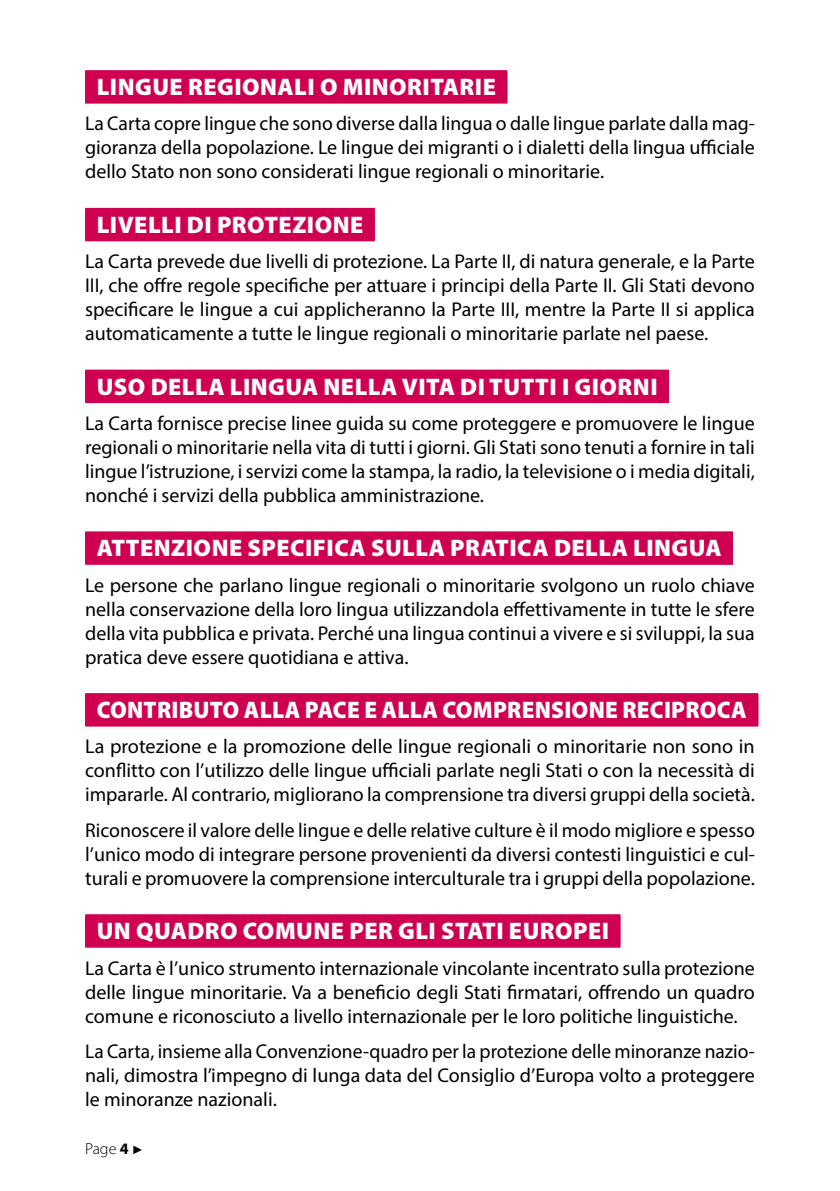
<style>
.page{position:relative;width:840px;height:1191px;background:#fff}
.page>*{position:absolute;margin:0;border:0;box-sizing:border-box;transform-origin:0 0}
.t1{font:900 24px "Myriad Pro";letter-spacing:.02em;color:#fff}
.t2{font:900 24px "Myriad Pro";letter-spacing:.02em;color:#fff;scale:.96 1}
.t3{font:20px/24px "Myriad Pro";color:#000;text-align:justify}
.t4{font:300 16px "Myriad Pro";color:#000}
.s1{font-weight:700}
.s2{font-family:"Arial";font-weight:400;font-size:12px}
</style>
<div class="page">
<div style="left:85px;top:72px;width:422px;height:32px;background:#cf0051"></div>
<div style="left:85px;top:70px;width:422px;height:32px;background:#cf0051"></div>
<div style="left:85px;top:209px;width:289px;height:32px;background:#cf0051"></div>
<div style="left:85px;top:208px;width:289px;height:32px;background:#cf0051"></div>
<div style="left:85px;top:371px;width:583px;height:32px;background:#cf0051"></div>
<div style="left:85px;top:369px;width:583px;height:32px;background:#cf0051"></div>
<div style="left:85px;top:533px;width:647px;height:32px;background:#cf0051"></div>
<div style="left:85px;top:531px;width:647px;height:32px;background:#cf0051"></div>
<div style="left:85px;top:694px;width:672px;height:32px;background:#cf0051"></div>
<div style="left:85px;top:693px;width:672px;height:32px;background:#cf0051"></div>
<div style="left:85px;top:915px;width:535px;height:32px;background:#cf0051"></div>
<div style="left:85px;top:914px;width:535px;height:32px;background:#cf0051"></div>
<p class="t1" style="left:97px;top:71px;width:400px">LINGUE REGIONALI O MINORITARIE</p>
<p class="t3" style="left:85px;top:111px;width:670px">La Carta copre lingue che sono diverse dalla lingua o dalle lingue parlate dalla mag&shy;gioranza della popolazione. Le lingue dei migranti o i dialetti della lingua ufficiale dello Stato non sono considerati lingue regionali o minoritarie.</p>
<p class="t1" style="left:97px;top:209px;width:268px">LIVELLI DI PROTEZIONE</p>
<p class="t3" style="left:85px;top:249px;width:671px">La Carta prevede due livelli di protezione. La Parte II, di natura generale, e la Parte III, che offre regole specifiche per attuare i principi della Parte II. Gli Stati devono specificare le lingue a cui applicheranno la Parte III, mentre la Parte II si applica automaticamente a tutte le lingue regionali o minoritarie parlate nel paese.</p>
<p class="t1" style="left:97px;top:370px;width:562px">USO DELLA LINGUA NELLA VITA DI TUTTI I GIORNI</p>
<p class="t3" style="left:85px;top:411px;width:671px">La Carta fornisce precise linee guida su come proteggere e promuovere le lingue regionali o minoritarie nella vita di tutti i giorni. Gli Stati sono tenuti a fornire in tali lingue l’istruzione, i servizi come la stampa, la radio, la televisione o i media digitali, nonché i servizi della pubblica amministrazione.</p>
<p class="t1" style="left:97px;top:532px;width:626px">ATTENZIONE SPECIFICA SULLA PRATICA DELLA LINGUA</p>
<p class="t3" style="left:85px;top:572px;width:670px">Le persone che parlano lingue regionali o minoritarie svolgono un ruolo chiave nella conservazione della loro lingua utilizzandola effettivamente in tutte le sfere della vita pubblica e privata. Perché una lingua continui a vivere e si sviluppi, la sua pratica deve essere quotidiana e attiva.</p>
<p class="t2" style="left:97px;top:694px;width:678px">CONTRIBUTO ALLA PACE E ALLA COMPRENSIONE RECIPROCA</p>
<p class="t3" style="left:85px;top:734px;width:670px">La protezione e la promozione delle lingue regionali o minoritarie non sono in conflitto con l’utilizzo delle lingue ufficiali parlate negli Stati o con la necessità di impararle. Al contrario, migliorano la comprensione tra diversi gruppi della società.</p>
<p class="t3" style="left:85px;top:817px;width:671px">Riconoscere il valore delle lingue e delle relative culture è il modo migliore e spesso l’unico modo di integrare persone provenienti da diversi contesti linguistici e cul&shy;turali e promuovere la comprensione interculturale tra i gruppi della popolazione.</p>
<p class="t1" style="left:97px;top:915px;width:513px">UN QUADRO COMUNE PER GLI STATI EUROPEI</p>
<p class="t3" style="left:85px;top:955px;width:671px">La Carta è l’unico strumento internazionale vincolante incentrato sulla protezione delle lingue minoritarie. Va a beneficio degli Stati firmatari, offrendo un quadro comune e riconosciuto a livello internazionale per le loro politiche linguistiche.</p>
<p class="t3" style="left:85px;top:1038px;width:671px">La Carta, insieme alla Convenzione-quadro per la protezione delle minoranze nazio&shy;nali, dimostra l’impegno di lunga data del Consiglio d’Europa volto a proteggere le minoranze nazionali.</p>
<p class="t4" style="left:85px;top:1139px;width:60px">Page <span class="s1">4</span> <span class="s2">►</span></p>
</div>
